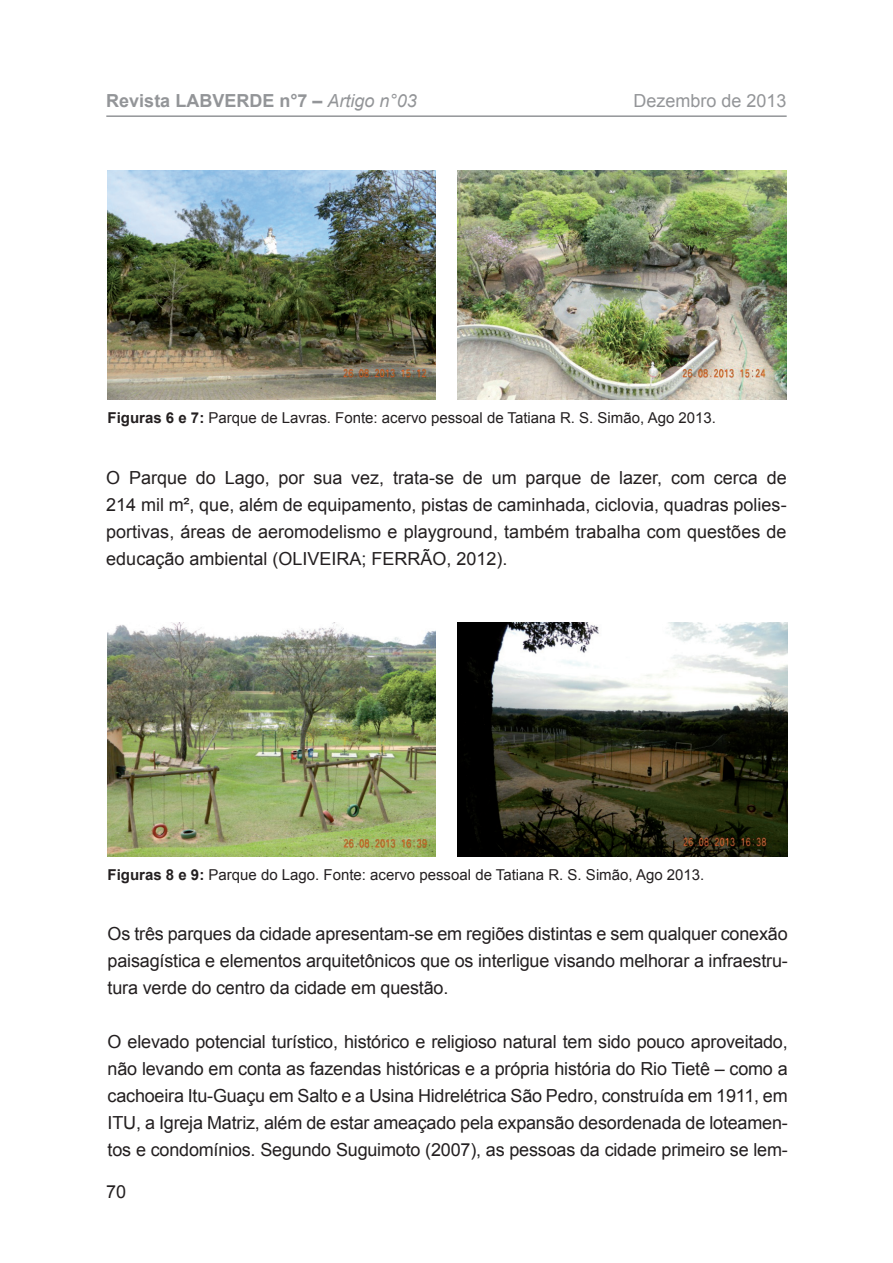
<style>
.page{position:relative;width:893px;height:1263px;background:#fff}
.page>*{position:absolute;margin:0;border:0;box-sizing:border-box;transform-origin:0 0}
.t1{font:18px/27px "Arial";letter-spacing:-.01em;color:#231f20;text-align:justify}
.t2{font:700 18px "Arial";color:#939598}
.t3{font:18px "Arial";color:#939598}
.t4{font:15px "Arial";color:#231f20}
.s1{font-weight:400;font-style:italic}
.s2{font-weight:700}
</style>
<div class="page">
<hr style="left:106px;top:115px;width:681px;height:2px;background:#939598">
<img style="left:457px;top:170px;width:330px;height:230px">
<img style="left:108px;top:170px;width:328px;height:230px">
<img style="left:457px;top:622px;width:331px;height:234px">
<img style="left:108px;top:622px;width:328px;height:234px">
<p class="t2" style="left:106px;top:88px;width:312px">Revista LABVERDE n°7 – <span class="s1">Artigo n°03</span></p>
<p class="t3" style="left:634px;top:89px;width:155px">Dezembro de 2013</p>
<p class="t4" style="left:108px;top:408px;width:610px"><span class="s2">Figuras 6 e 7:</span> Parque de Lavras. Fonte: acervo pessoal de Tatiana R. S. Simão, Ago 2013.</p>
<p class="t1" style="left:106px;top:464px;width:682px">O Parque do Lago, por sua vez, trata-se de um parque de lazer, com cerca de 214 mil m², que, além de equipamento, pistas de caminhada, ciclovia, quadras polies&shy;portivas, áreas de aeromodelismo e playground, também trabalha com questões de educação ambiental (OLIVEIRA; FERRÃO, 2012).</p>
<p class="t4" style="left:108px;top:864px;width:598px"><span class="s2">Figuras 8 e 9:</span> Parque do Lago. Fonte: acervo pessoal de Tatiana R. S. Simão, Ago 2013.</p>
<p class="t1" style="left:108px;top:920px;width:682px">Os três parques da cidade apresentam-se em regiões distintas e sem qualquer conexão paisagística e elementos arquitetônicos que os interligue visando melhorar a infraestru&shy;tura verde do centro da cidade em questão.</p>
<p class="t1" style="left:108px;top:1028px;width:682px">O elevado potencial turístico, histórico e religioso natural tem sido pouco aproveitado, não levando em conta as fazendas históricas e a própria história do Rio Tietê – como a cachoeira Itu-Guaçu em Salto e a Usina Hidrelétrica São Pedro, construída em 1911, em ITU, a Igreja Matriz, além de estar ameaçado pela expansão desordenada de loteamen&shy;tos e condomínios. Segundo Suguimoto (2007), as pessoas da cidade primeiro se lem-</p>
<p class="t1" style="left:106px;top:1178px;width:22px">70</p>
</div>
